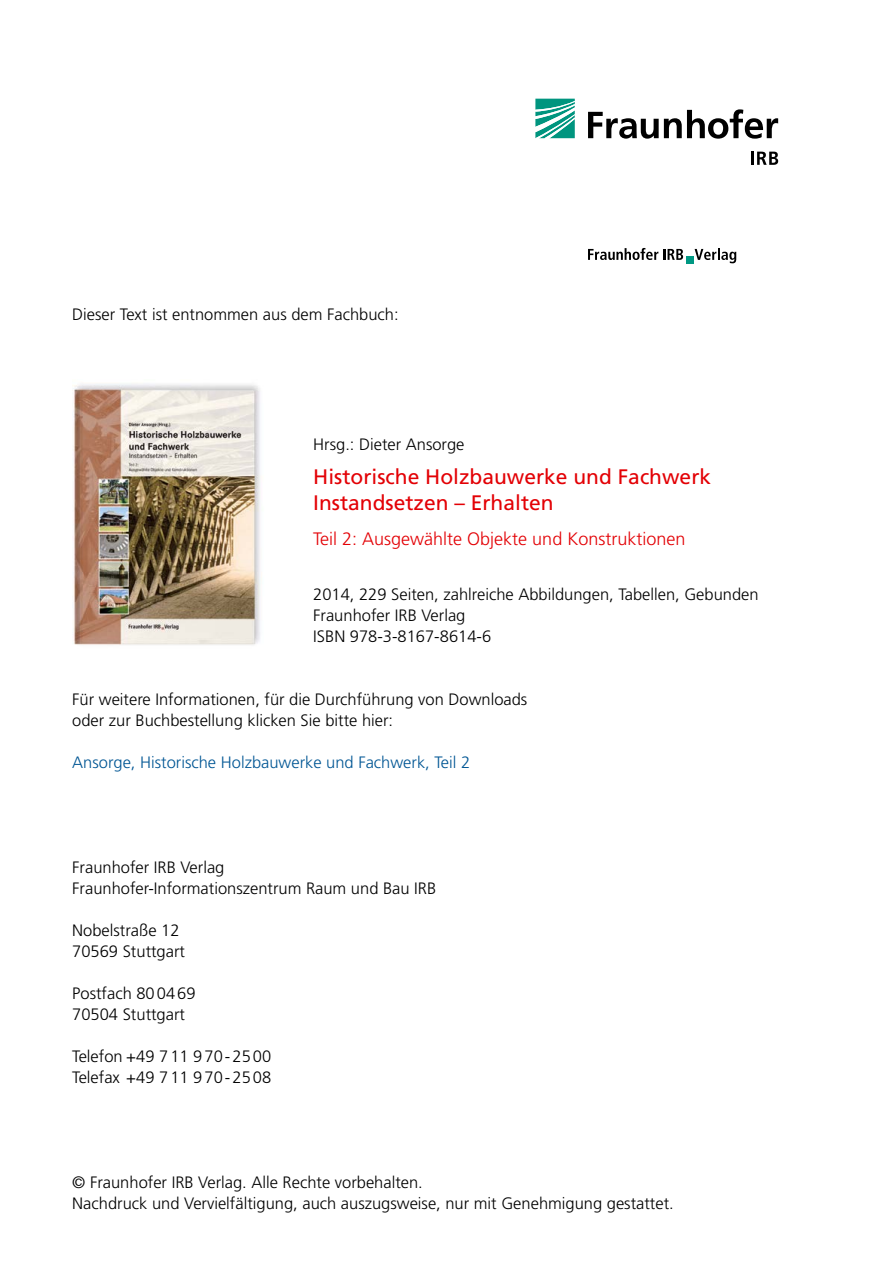
<style>
.page{position:relative;width:893px;height:1263px;background:#fff}
.page>*{position:absolute;margin:0;border:0;box-sizing:border-box;transform-origin:0 0}
.t1{font:21px/25.5px "Frutiger LT Std";color:#e30005}
.t2{font:300 18px "Frutiger LT Std";color:#e30005}
.t3{font:300 16.5px/21px "Frutiger LT Std";color:#000}
.t4{font:300 16.5px "Frutiger LT Std";color:#005694}
</style>
<div class="page">
<svg style="left:535px;top:99px;width:40px;height:39px"></svg>
<svg style="left:588px;top:109px;width:190px;height:30px"></svg>
<svg style="left:751px;top:152px;width:27px;height:13px"></svg>
<svg style="left:588px;top:248px;width:95px;height:12px"></svg>
<svg style="left:695px;top:248px;width:41px;height:15px"></svg>
<div style="left:686px;top:256px;width:7px;height:8px;background:#009883"></div>
<img style="left:72px;top:384px;width:188px;height:261px">
<p class="t3" style="left:72px;top:304px;width:328px">Dieser Text ist entnommen aus dem Fachbuch:</p>
<p class="t3" style="left:313px;top:434px;width:153px">Hrsg.: Dieter Ansorge</p>
<p class="t1" style="left:313px;top:464px;width:399px">Historische Holzbauwerke und Fachwerk<br>Instandsetzen – Erhalten</p>
<p class="t2" style="left:313px;top:529px;width:374px">Teil 2: Ausgewählte Objekte und Konstruktionen</p>
<p class="t3" style="left:313px;top:584px;width:447px">2014, 229 Seiten, zahlreiche Abbildungen, Tabellen, Gebunden<br>Fraunhofer IRB Verlag<br>ISBN 978-3-8167-8614-6</p>
<p class="t3" style="left:72px;top:689px;width:457px">Für weitere Informationen, für die Durchführung von Downloads oder zur Buchbestellung klicken Sie bitte hier:</p>
<p class="t4" style="left:72px;top:753px;width:399px">Ansorge, Historische Holzbauwerke und Fachwerk, Teil 2</p>
<p class="t3" style="left:72px;top:857px;width:365px">Fraunhofer IRB Verlag<br>Fraunhofer-Informationszentrum Raum und Bau IRB</p>
<p class="t3" style="left:72px;top:920px;width:114px">Nobelstraße 12<br>70569 Stuttgart</p>
<p class="t3" style="left:72px;top:983px;width:125px">Postfach 800469<br>70504 Stuttgart</p>
<p class="t3" style="left:72px;top:1046px;width:200px">Telefon +49 711 970-2500<br>Telefax +49 711 970-2508</p>
<p class="t3" style="left:72px;top:1172px;width:603px">© Fraunhofer IRB Verlag. Alle Rechte vorbehalten.<br>Nachdruck und Vervielfältigung, auch auszugsweise, nur mit Genehmigung gestattet.</p>
</div>
